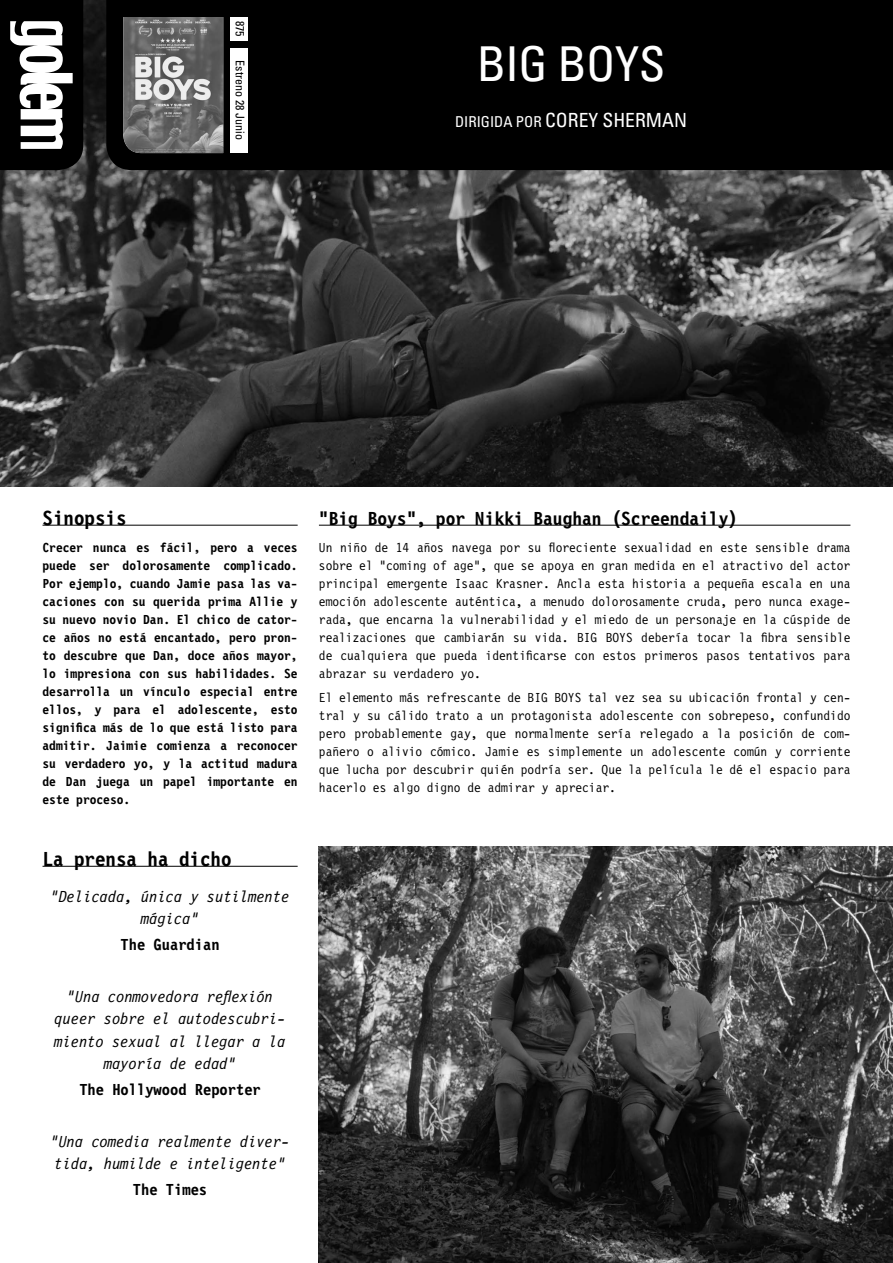
<style>
.page{position:relative;width:893px;height:1263px;background:#fff}
.page>*{position:absolute;margin:0;border:0;box-sizing:border-box;transform-origin:0 0}
.t1{font:condensed 48px "Univers";letter-spacing:-.01em;color:#fff}
.t2{font:700 21px "Letter Gothic 12 Pitch BT";color:#000}
.t3{font:700 19.5px "Letter Gothic 12 Pitch BT";color:#000}
.t4{font:condensed 19.5px "Univers";color:#fff}
.t5{font:italic 16.5px/22.5px "Letter Gothic 12 Pitch BT";color:#000;text-align:center}
.t6{font:700 16.5px "Letter Gothic 12 Pitch BT";color:#000}
.t7{font:13.5px/18px "Letter Gothic 12 Pitch BT";color:#000;text-align:justify}
.t8{font:700 13.5px/18px "Letter Gothic 12 Pitch BT";color:#000;text-align:justify}
.t9{font:condensed 12px "Univers";color:#000}
.s1{font-size:15px}
</style>
<div class="page">
<img style="left:0;top:0;width:893px;height:487px">
<div style="left:106px;top:0;width:787px;height:170px;background:#000"></div>
<img style="left:123px;top:17px;width:100px;height:136px">
<div style="left:231px;top:17px;width:17px;height:23px;background:#fff"></div>
<div style="left:231px;top:48px;width:17px;height:105px;background:#fff"></div>
<hr style="left:319px;top:525px;width:531px;height:1px;background:#000">
<svg style="left:0;top:0;width:83px;height:170px"></svg>
<img style="left:319px;top:846px;width:574px;height:417px">
<hr style="left:43px;top:525px;width:255px;height:1px;background:#000">
<hr style="left:43px;top:866px;width:255px;height:1px;background:#000">
<p class="t9" style="left:248px;top:21px;width:17px;rotate:90deg">875</p>
<p class="t9" style="left:248px;top:60px;width:81px;rotate:90deg">Estreno 28 Junio</p>
<h1 class="t1" style="left:477px;top:33px;width:190px">BIG BOYS</h1>
<h3 class="t4" style="left:455px;top:108px;width:233px"><span class="s1">DIRIGIDA POR</span> COREY SHERMAN</h3>
<h2 class="t2" style="left:43px;top:506px;width:85px">Sinopsis</h2>
<p class="t8" style="left:43px;top:539px;width:257px">Crecer nunca es fácil, pero a veces puede ser dolorosamente complicado.<br>Por ejemplo, cuando Jamie pasa las va&shy;caciones con su querida prima Allie y su nuevo novio Dan. El chico de cator&shy;ce años no está encantado, pero pron&shy;to descubre que Dan, doce años mayor, lo impresiona con sus habilidades. Se desarrolla un vínculo especial entre ellos, y para el adolescente, esto significa más de lo que está listo para admitir. Jaimie comienza a reconocer su verdadero yo, y la actitud madura de Dan juega un papel importante en este proceso.</p>
<h2 class="t2" style="left:43px;top:847px;width:190px">La prensa ha dicho</h2>
<p class="t5" style="left:50px;top:885px;width:241px">“Delicada, única y sutilmente mágica“</p>
<p class="t6" style="left:121px;top:935px;width:100px">The Guardian</p>
<p class="t5" style="left:55px;top:985px;width:233px">“Una conmovedora reflexión queer sobre el autodescubri&shy;miento sexual al llegar a la mayoría de edad”</p>
<p class="t6" style="left:79px;top:1080px;width:183px">The Hollywood Reporter</p>
<p class="t5" style="left:50px;top:1130px;width:241px;text-align:left">“Una comedia realmente diver&shy;tida, humilde e inteligente”</p>
<p class="t6" style="left:133px;top:1180px;width:76px">The Times</p>
<h3 class="t3" style="left:319px;top:507px;width:421px">“Big Boys”, por Nikki Baughan (Screendaily)</h3>
<p class="t7" style="left:319px;top:539px;width:533px">Un niño de 14 años navega por su floreciente sexualidad en este sensible drama sobre el “coming of age”, que se apoya en gran medida en el atractivo del actor principal emergente Isaac Krasner. Ancla esta historia a pequeña escala en una emoción adolescente auténtica, a menudo dolorosamente cruda, pero nunca exage&shy;rada, que encarna la vulnerabilidad y el miedo de un personaje en la cúspide de realizaciones que cambiarán su vida. BIG BOYS debería tocar la fibra sensible de cualquiera que pueda identificarse con estos primeros pasos tentativos para abrazar su verdadero yo.</p>
<p class="t7" style="left:319px;top:689px;width:533px">El elemento más refrescante de BIG BOYS tal vez sea su ubicación frontal y cen&shy;tral y su cálido trato a un protagonista adolescente con sobrepeso, confundido pero probablemente gay, que normalmente sería relegado a la posición de com&shy;pañero o alivio cómico. Jamie es simplemente un adolescente común y corriente que lucha por descubrir quién podría ser. Que la película le dé el espacio para hacerlo es algo digno de admirar y apreciar.</p>
</div>
